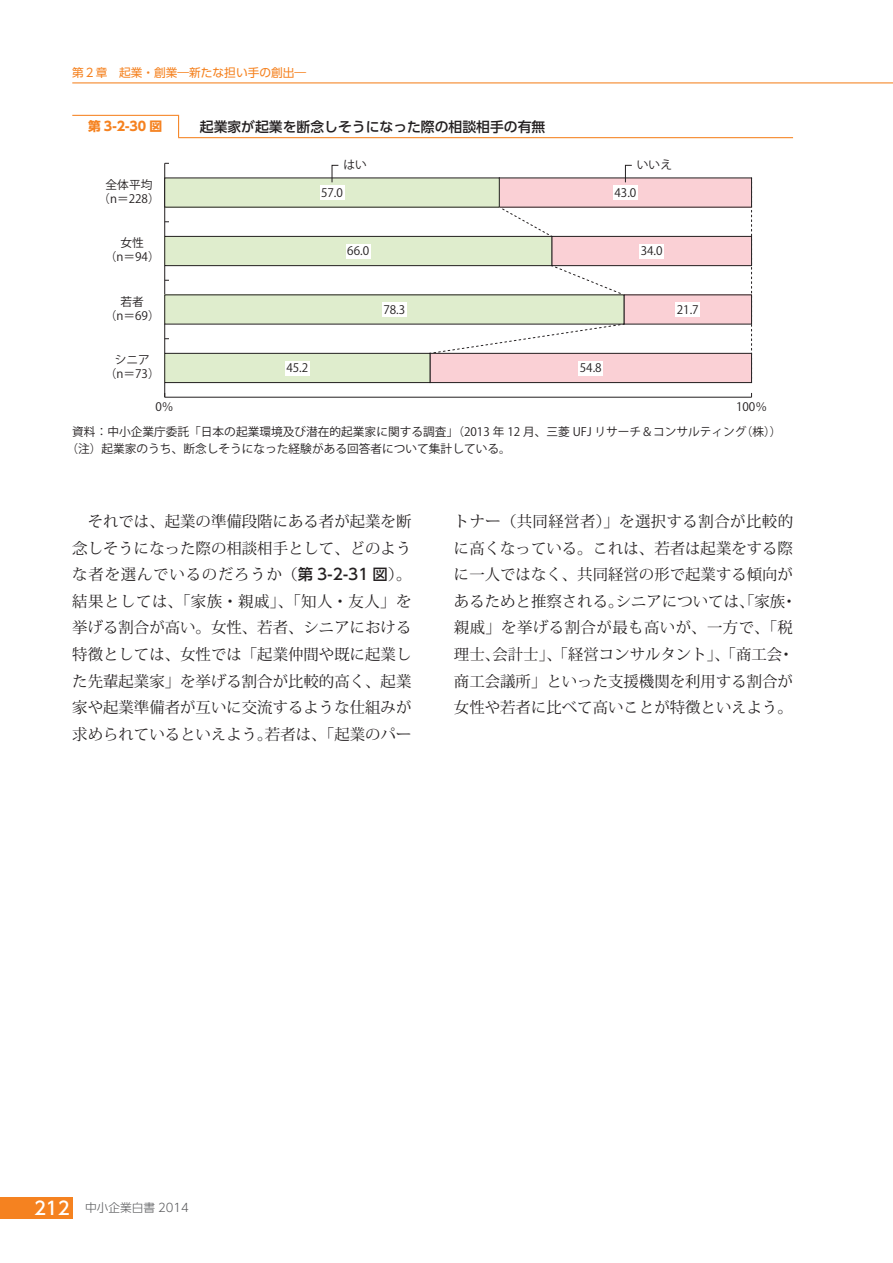
<style>
.page{position:relative;width:893px;height:1263px;background:#fff}
.page>*{position:absolute;margin:0;border:0;box-sizing:border-box;transform-origin:0 0}
.t1{font:15.45px/26.5px "Koz Min Pro";color:#231f20;text-align:justify}
.t2{font:500 13.8px "UD Shin Go Pr 6";color:#231f20}
.t3{font:700 12.75px "UD Shin Go Pr 6";color:#f58220}
.t4{font:11.7px/14.1px "Koz Go Pro";color:#231f20;text-align:center}
.t5{font:11.7px "UD Shin Go Pr 6";color:#f58220}
.t6{font:300 11.7px "UD Shin Go Pr 6";color:#57585a}
.s1{font-family:"UD Shin Go Pr 6";font-weight:500}
.s2{font-weight:500;font-size:18px;color:#fff}
</style>
<div class="page">
<hr style="left:72px;top:82px;width:821px;height:1px;background:#f58220">
<div style="left:0;top:1197px;width:72px;height:21px;background:#f58220"></div>
<hr style="left:165px;top:397px;width:586px;height:1px;background:#231f20">
<hr style="left:164px;top:163px;width:1px;height:234px;background:#231f20">
<svg style="left:751px;top:207px;width:1px;height:146px"></svg>
<div style="left:499px;top:178px;width:252px;height:29px;background:#fad0d5"></div>
<div style="left:552px;top:236px;width:199px;height:30px;background:#fad0d5"></div>
<div style="left:551px;top:236px;width:201px;height:30px;border:1px solid #231f20"></div>
<div style="left:624px;top:295px;width:127px;height:29px;background:#fad0d5"></div>
<div style="left:430px;top:353px;width:321px;height:30px;background:#fad0d5"></div>
<div style="left:430px;top:353px;width:322px;height:30px;border:1px solid #231f20"></div>
<div style="left:165px;top:178px;width:334px;height:29px;background:#dfedcd"></div>
<div style="left:165px;top:236px;width:387px;height:30px;background:#dfedcd"></div>
<div style="left:164px;top:236px;width:388px;height:30px;border:1px solid #231f20"></div>
<div style="left:165px;top:295px;width:459px;height:29px;background:#dfedcd"></div>
<div style="left:165px;top:353px;width:265px;height:30px;background:#dfedcd"></div>
<div style="left:164px;top:353px;width:266px;height:30px;border:1px solid #231f20"></div>
<svg style="left:331px;top:165px;width:8px;height:18px"></svg>
<svg style="left:429px;top:165px;width:203px;height:218px"></svg>
<div style="left:285px;top:361px;width:24px;height:14px;background:#fff"></div>
<div style="left:382px;top:302px;width:24px;height:15px;background:#fff"></div>
<div style="left:346px;top:244px;width:24px;height:14px;background:#fff"></div>
<div style="left:320px;top:186px;width:24px;height:14px;background:#fff"></div>
<div style="left:579px;top:361px;width:24px;height:14px;background:#fff"></div>
<div style="left:676px;top:302px;width:24px;height:15px;background:#fff"></div>
<div style="left:640px;top:244px;width:24px;height:14px;background:#fff"></div>
<div style="left:613px;top:186px;width:24px;height:14px;background:#fff"></div>
<hr style="left:178px;top:137px;width:615px;height:1px;background:#f58220">
<hr style="left:72px;top:115px;width:107px;height:1px;background:#f58220">
<svg style="left:178px;top:116px;width:1px;height:21px"></svg>
<p class="t5" style="left:72px;top:63px;width:235px">第２章　起業・創業―新たな担い手の創出―</p>
<p class="t3" style="left:88px;top:116px;width:76px">第 3-2-30 図</p>
<p class="t2" style="left:200px;top:115px;width:347px">起業家が起業を断念しそうになった際の相談相手の有無</p>
<p class="t4" style="left:98px;top:178px;width:63px">全体平均（n＝228）</p>
<p class="t4" style="left:105px;top:236px;width:56px">女性<br>（n＝94）</p>
<p class="t4" style="left:105px;top:295px;width:56px">若者<br>（n＝69）</p>
<p class="t4" style="left:105px;top:353px;width:56px">シニア（n＝73）</p>
<p class="t4" style="left:343px;top:158px;width:25px">はい</p>
<p class="t4" style="left:637px;top:158px;width:37px">いいえ</p>
<p class="t4" style="left:321px;top:186px;width:23px">57.0</p>
<p class="t4" style="left:347px;top:244px;width:23px">66.0</p>
<p class="t4" style="left:383px;top:303px;width:23px">78.3</p>
<p class="t4" style="left:614px;top:186px;width:23px">43.0</p>
<p class="t4" style="left:641px;top:244px;width:23px">34.0</p>
<p class="t4" style="left:677px;top:303px;width:23px">21.7</p>
<p class="t4" style="left:286px;top:361px;width:23px">45.2</p>
<p class="t4" style="left:580px;top:361px;width:23px">54.8</p>
<p class="t4" style="left:155px;top:400px;width:20px">0％</p>
<p class="t4" style="left:736px;top:400px;width:33px">100％</p>
<p class="t4" style="left:66px;top:423px;width:717px;line-height:17px;text-align:left;text-indent:6px">資料：中小企業庁委託「日本の起業環境及び潜在的起業家に関する調査」（2013 年 12 月、三菱 UFJ リサーチ＆コンサルティング（株））（注）起業家のうち、断念しそうになった経験がある回答者について集計している。</p>
<p class="t1" style="left:72px;top:508px;width:341px">　それでは、起業の準備段階にある者が起業を断念しそうになった際の相談相手として、どのような者を選んでいるのだろうか（<span class="s1">第 3-2-31 図</span>）。結果としては、「家族・親戚」、「知人・友人」を挙げる割合が高い。女性、若者、シニアにおける特徴としては、女性では「起業仲間や既に起業した先輩起業家」を挙げる割合が比較的高く、起業家や起業準備者が互いに交流するような仕組みが求められているといえよう。若者は、「起業のパー</p>
<p class="t1" style="left:454px;top:507px;width:344px;text-align:left">トナー（共同経営者）」を選択する割合が比較的に高くなっている。これは、若者は起業をする際に一人ではなく、共同経営の形で起業する傾向があるためと推察される。シニアについては、「家族・親戚」を挙げる割合が最も高いが、一方で、「税理士、会計士」、「経営コンサルタント」、「商工会・商工会議所」といった支援機関を利用する割合が女性や若者に比べて高いことが特徴といえよう。</p>
<p class="t6" style="left:34px;top:1198px;width:156px"><span class="s2">212</span> 中小企業白書 2014</p>
</div>
